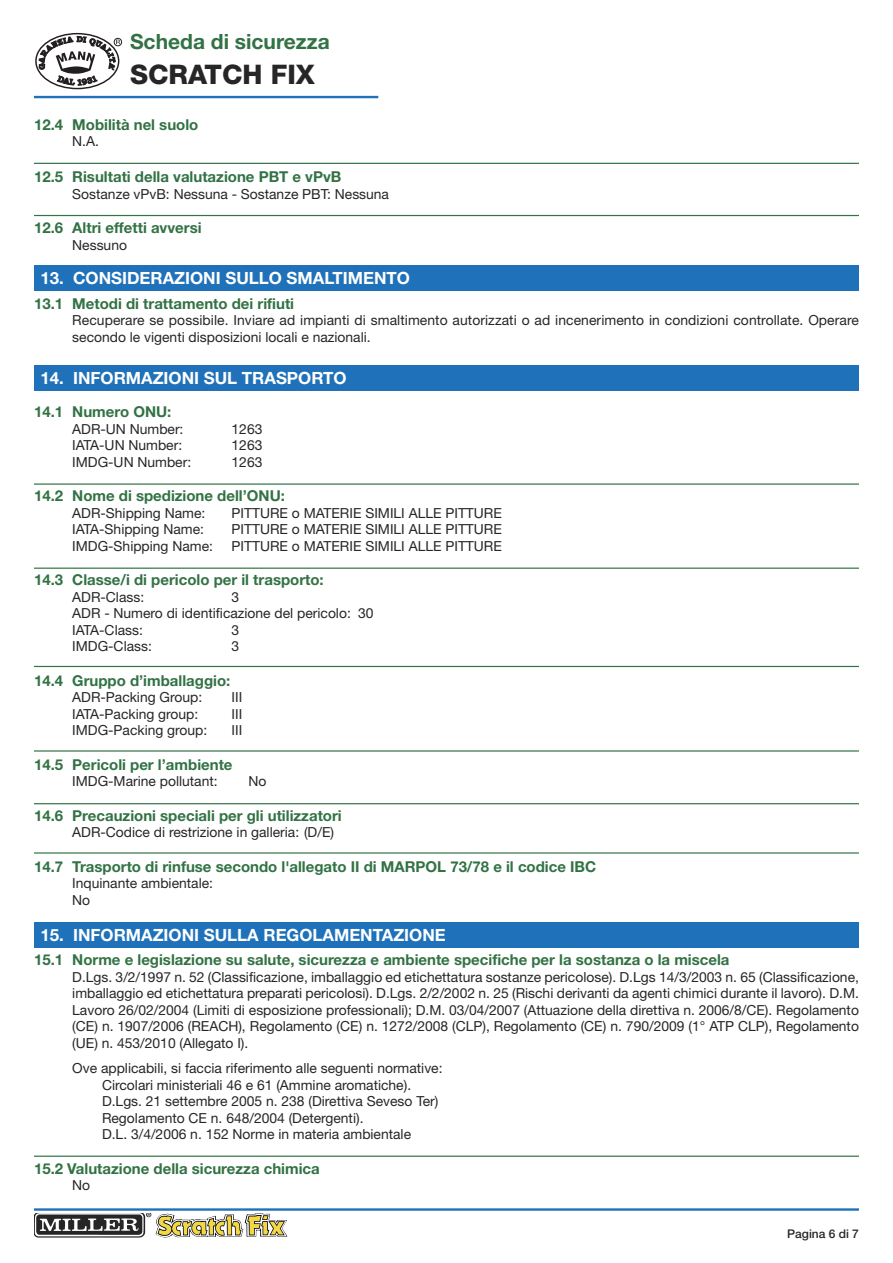
<style>
.page{position:relative;width:893px;height:1263px;background:#fff}
.page>*{position:absolute;margin:0;border:0;box-sizing:border-box;transform-origin:0 0}
.t1{font:800 27px "Helvetica Neue";color:#272627}
.t2{font:700 21px "Helvetica Neue";color:#327244}
.t3{font:700 16.8px "Helvetica Neue";color:#fff}
.t4{font:700 15px "Helvetica Neue";color:#327244}
.t5{font:13.8px/16.5px "Helvetica Neue";color:#272627}
.t6{font:500 12px "Helvetica Neue";color:#272627}
</style>
<div class="page">
<div style="left:34px;top:265px;width:825px;height:26px;background:#1f71b9"></div>
<div style="left:34px;top:366px;width:825px;height:25px;background:#1f71b9"></div>
<div style="left:34px;top:922px;width:825px;height:26px;background:#1f71b9"></div>
<hr style="left:34px;top:96px;width:344px;height:2px;background:#1f71b9">
<hr style="left:34px;top:1208px;width:825px;height:3px;background:#1f71b9">
<div style="left:35px;top:33px;width:84px;height:56px;border:1px solid #231f20;border-radius:50%"></div>
<div style="left:114px;top:38px;width:8px;height:8px;border:1px solid #231f20;border-radius:50%"></div>
<svg style="left:39px;top:36px;width:81px;height:49px"></svg>
<hr style="left:34px;top:163px;width:825px;height:1px;background:#327244">
<hr style="left:34px;top:215px;width:825px;height:1px;background:#327244">
<hr style="left:34px;top:483px;width:825px;height:2px;background:#327244">
<hr style="left:34px;top:568px;width:825px;height:1px;background:#327244">
<hr style="left:34px;top:666px;width:825px;height:1px;background:#327244">
<hr style="left:34px;top:750px;width:825px;height:1px;background:#327244">
<hr style="left:34px;top:803px;width:825px;height:1px;background:#327244">
<hr style="left:34px;top:1155px;width:825px;height:2px;background:#327244">
<img style="left:34px;top:1213px;width:118px;height:25px">
<hr style="left:34px;top:852px;width:825px;height:1px;background:#327244">
<img style="left:156px;top:1213px;width:131px;height:24px">
<h2 class="t2" style="left:130px;top:34px;width:201px">Scheda di sicurezza</h2>
<h1 class="t1" style="left:130px;top:64px;width:186px">SCRATCH FIX</h1>
<p class="t4" style="left:34px;top:119px;width:166px">12.4 Mobilità nel suolo</p>
<p class="t5" style="left:72px;top:134px;width:28px">N.A.</p>
<p class="t4" style="left:34px;top:172px;width:309px">12.5 Risultati della valutazione PBT e vPvB</p>
<p class="t5" style="left:72px;top:187px;width:318px">Sostanze vPvB: Nessuna - Sostanze PBT: Nessuna</p>
<p class="t4" style="left:34px;top:223px;width:169px">12.6 Altri effetti avversi</p>
<p class="t5" style="left:72px;top:238px;width:56px">Nessuno</p>
<p class="t3" style="left:40px;top:272px;width:371px">13. CONSIDERAZIONI SULLO SMALTIMENTO</p>
<p class="t4" style="left:34px;top:298px;width:262px">13.1 Metodi di trattamento dei rifiuti</p>
<p class="t5" style="left:72px;top:313px;width:788px">Recuperare se possibile. Inviare ad impianti di smaltimento autorizzati o ad incenerimento in condizioni controllate. Operare secondo le vigenti disposizioni locali e nazionali.</p>
<p class="t3" style="left:40px;top:372px;width:308px">14. INFORMAZIONI SUL TRASPORTO</p>
<p class="t4" style="left:34px;top:406px;width:139px">14.1 Numero ONU:</p>
<p class="t5" style="left:72px;top:422px;width:113px">ADR-UN Number:</p>
<p class="t5" style="left:232px;top:422px;width:32px">1263</p>
<p class="t5" style="left:72px;top:438px;width:111px">IATA-UN Number:</p>
<p class="t5" style="left:232px;top:438px;width:32px">1263</p>
<p class="t5" style="left:72px;top:455px;width:120px">IMDG-UN Number:</p>
<p class="t5" style="left:232px;top:455px;width:32px">1263</p>
<p class="t4" style="left:34px;top:490px;width:252px">14.2 Nome di spedizione dell’ONU:</p>
<p class="t5" style="left:72px;top:506px;width:135px">ADR-Shipping Name:</p>
<p class="t5" style="left:232px;top:506px;width:272px">PITTURE o MATERIE SIMILI ALLE PITTURE</p>
<p class="t5" style="left:72px;top:522px;width:133px">IATA-Shipping Name:</p>
<p class="t5" style="left:232px;top:522px;width:272px">PITTURE o MATERIE SIMILI ALLE PITTURE</p>
<p class="t5" style="left:72px;top:539px;width:142px">IMDG-Shipping Name:</p>
<p class="t5" style="left:232px;top:539px;width:272px">PITTURE o MATERIE SIMILI ALLE PITTURE</p>
<p class="t4" style="left:34px;top:574px;width:291px">14.3 Classe/i di pericolo per il trasporto:</p>
<p class="t5" style="left:72px;top:590px;width:73px">ADR-Class:</p>
<p class="t5" style="left:72px;top:590px;width:303px;text-indent:159px">3<br>ADR - Numero di identificazione del pericolo: 30<br>IATA-Class:</p>
<p class="t5" style="left:232px;top:623px;width:9px">3</p>
<p class="t5" style="left:72px;top:639px;width:81px">IMDG-Class:</p>
<p class="t5" style="left:232px;top:639px;width:9px">3</p>
<p class="t4" style="left:34px;top:675px;width:198px">14.4 Gruppo d’imballaggio:</p>
<p class="t5" style="left:72px;top:690px;width:131px">ADR-Packing Group:</p>
<p class="t5" style="left:232px;top:690px;width:12px">III</p>
<p class="t5" style="left:72px;top:707px;width:128px">IATA-Packing group:</p>
<p class="t5" style="left:232px;top:707px;width:12px">III</p>
<p class="t5" style="left:72px;top:723px;width:137px">IMDG-Packing group:</p>
<p class="t5" style="left:232px;top:723px;width:12px">III</p>
<p class="t4" style="left:34px;top:759px;width:200px">14.5 Pericoli per l’ambiente</p>
<p class="t5" style="left:72px;top:774px;width:147px">IMDG-Marine pollutant:</p>
<p class="t5" style="left:248px;top:774px;width:19px">No</p>
<p class="t4" style="left:34px;top:810px;width:309px">14.6 Precauzioni speciali per gli utilizzatori</p>
<p class="t5" style="left:72px;top:825px;width:263px">ADR-Codice di restrizione in galleria: (D/E)</p>
<p class="t4" style="left:34px;top:861px;width:564px">14.7 Trasporto di rinfuse secondo l'allegato II di MARPOL 73/78 e il codice IBC</p>
<p class="t5" style="left:72px;top:876px;width:142px">Inquinante ambientale:<br>No</p>
<p class="t3" style="left:40px;top:929px;width:407px">15. INFORMAZIONI SULLA REGOLAMENTAZIONE</p>
<p class="t4" style="left:34px;top:954px;width:697px">15.1 Norme e legislazione su salute, sicurezza e ambiente specifiche per la sostanza o la miscela</p>
<p class="t5" style="left:72px;top:970px;width:788px;text-align:justify">D.Lgs. 3/2/1997 n. 52 (Classificazione, imballaggio ed etichettatura sostanze pericolose). D.Lgs 14/3/2003 n. 65 (Classificazione, imballaggio ed etichettatura preparati pericolosi). D.Lgs. 2/2/2002 n. 25 (Rischi derivanti da agenti chimici durante il lavoro). D.M.<br>Lavoro 26/02/2004 (Limiti di esposizione professionali); D.M. 03/04/2007 (Attuazione della direttiva n. 2006/8/CE). Regolamento (CE) n. 1907/2006 (REACH), Regolamento (CE) n. 1272/2008 (CLP), Regolamento (CE) n. 790/2009 (1° ATP CLP), Regolamento (UE) n. 453/2010 (Allegato I).</p>
<p class="t5" style="left:102px;top:1061px;width:342px;text-indent:-30px">Ove applicabili, si faccia riferimento alle seguenti normative:<br>Circolari ministeriali 46 e 61 (Ammine aromatiche).<br>D.Lgs. 21 settembre 2005 n. 238 (Direttiva Seveso Ter)<br>Regolamento CE n. 648/2004 (Detergenti).<br>D.L. 3/4/2006 n. 152 Norme in materia ambientale</p>
<p class="t4" style="left:34px;top:1163px;width:287px">15.2 Valutazione della sicurezza chimica</p>
<p class="t5" style="left:72px;top:1178px;width:19px">No</p>
<p class="t6" style="left:787px;top:1229px;width:73px">Pagina 6 di 7</p>
</div>
